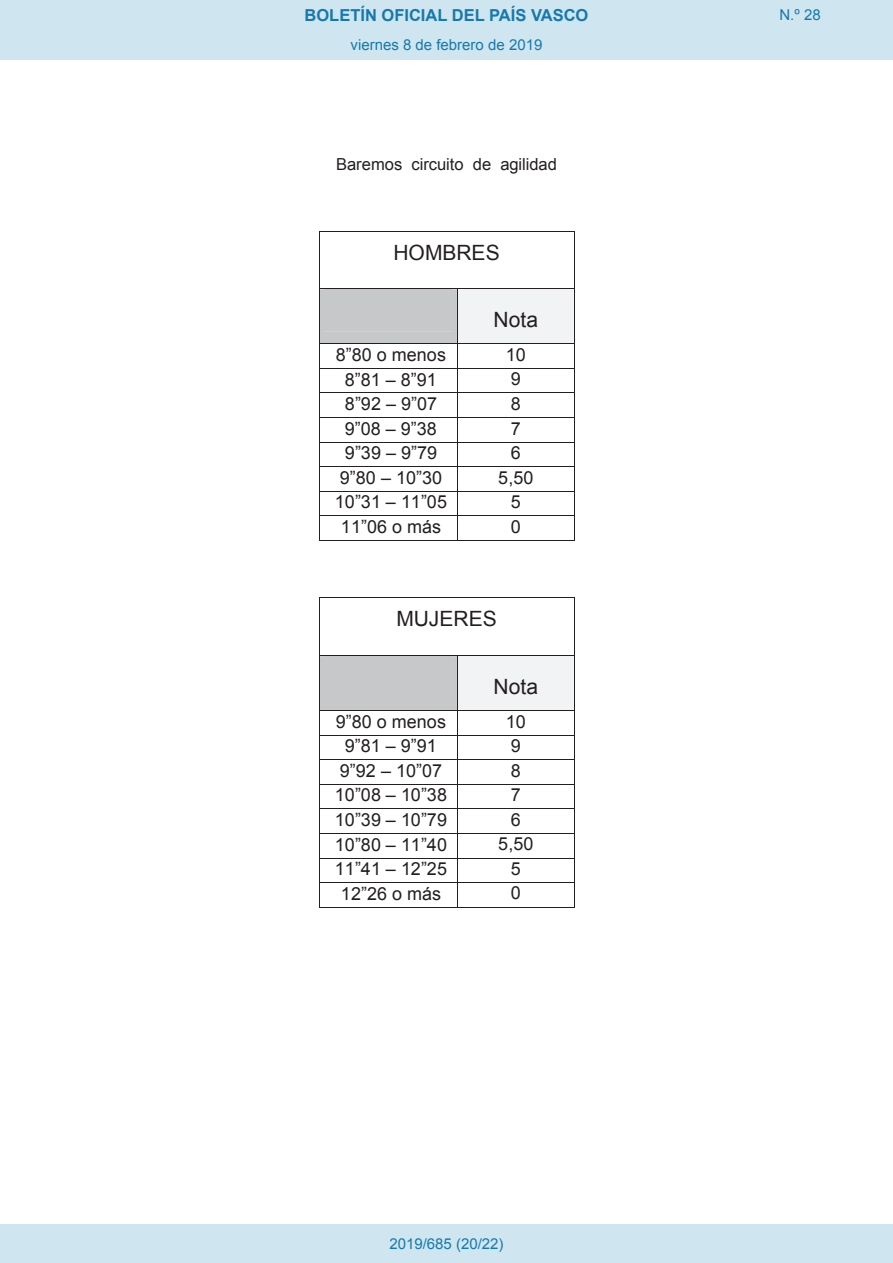
<style>
.page{position:relative;width:893px;height:1263px;background:#fff}
.page>*{position:absolute;margin:0;border:0;box-sizing:border-box;transform-origin:0 0}
.t1{font:21px "Arial";color:#231f20}
.t2{font:18px "Arial";letter-spacing:.005em;color:#231f20}
.t3{font:700 16.5px "Arial";color:#1679ae}
.t4{font:16.5px "Arial";color:#231f20}
.Paginacion_Centro{font:15px "Arial";color:#1679ae}
</style>
<div class="page">
<svg style="left:319px;top:231px;width:256px;height:310px"></svg>
<svg style="left:319px;top:598px;width:256px;height:310px"></svg>
<div style="left:0;top:0;width:893px;height:60px;background:#cfe6f1"></div>
<div style="left:0;top:1225px;width:893px;height:38px;background:#cfe6f1"></div>
<p class="t3" style="left:305px;top:4px;width:285px">BOLETÍN OFICIAL DEL PAÍS VASCO</p>
<p class="Paginacion_Centro" style="left:779px;top:5px;width:43px">N.º 28</p>
<p class="Paginacion_Centro" style="left:351px;top:35px;width:193px">viernes 8 de febrero de 2019</p>
<p class="t4" style="left:336px;top:154px;width:222px">Baremos circuito de agilidad</p>
<p class="t1" style="left:394px;top:239px;width:108px">HOMBRES</p>
<p class="t1" style="left:494px;top:306px;width:46px">Nota</p>
<p class="t2" style="left:336px;top:343px;width:112px">8”80 o menos</p>
<p class="t2" style="left:506px;top:343px;width:22px">10</p>
<p class="t2" style="left:345px;top:367px;width:94px">8”81 – 8”91</p>
<p class="t2" style="left:511px;top:367px;width:12px">9</p>
<p class="t2" style="left:345px;top:392px;width:94px">8”92 – 9”07</p>
<p class="t2" style="left:511px;top:392px;width:12px">8</p>
<p class="t2" style="left:345px;top:417px;width:94px">9”08 – 9”38</p>
<p class="t2" style="left:511px;top:416px;width:12px">7</p>
<p class="t2" style="left:345px;top:441px;width:94px">9”39 – 9”79</p>
<p class="t2" style="left:511px;top:441px;width:12px">6</p>
<p class="t2" style="left:340px;top:466px;width:104px">9”80 – 10”30</p>
<p class="t2" style="left:498px;top:465px;width:37px">5,50</p>
<p class="t2" style="left:335px;top:490px;width:114px">10”31 – 11”05</p>
<p class="t2" style="left:511px;top:490px;width:12px">5</p>
<p class="t2" style="left:341px;top:515px;width:102px">11”06 o más</p>
<p class="t2" style="left:511px;top:515px;width:12px">0</p>
<p class="t1" style="left:396px;top:605px;width:102px">MUJERES</p>
<p class="t1" style="left:494px;top:672px;width:46px">Nota</p>
<p class="t2" style="left:336px;top:710px;width:112px">9”80 o menos</p>
<p class="t2" style="left:506px;top:709px;width:22px">10</p>
<p class="t2" style="left:345px;top:734px;width:94px">9”81 – 9”91</p>
<p class="t2" style="left:511px;top:734px;width:12px">9</p>
<p class="t2" style="left:340px;top:759px;width:104px">9”92 – 10”07</p>
<p class="t2" style="left:511px;top:758px;width:12px">8</p>
<p class="t2" style="left:335px;top:783px;width:114px">10”08 – 10”38</p>
<p class="t2" style="left:511px;top:783px;width:12px">7</p>
<p class="t2" style="left:335px;top:808px;width:114px">10”39 – 10”79</p>
<p class="t2" style="left:511px;top:808px;width:12px">6</p>
<p class="t2" style="left:335px;top:832px;width:114px">10”80 – 11”40</p>
<p class="t2" style="left:498px;top:832px;width:37px">5,50</p>
<p class="t2" style="left:335px;top:857px;width:114px">11”41 – 12”25</p>
<p class="t2" style="left:511px;top:857px;width:12px">5</p>
<p class="t2" style="left:341px;top:881px;width:102px">12”26 o más</p>
<p class="t2" style="left:511px;top:881px;width:12px">0</p>
<p class="Paginacion_Centro" style="left:389px;top:1234px;width:116px">2019/685 (20/22)</p>
</div>
